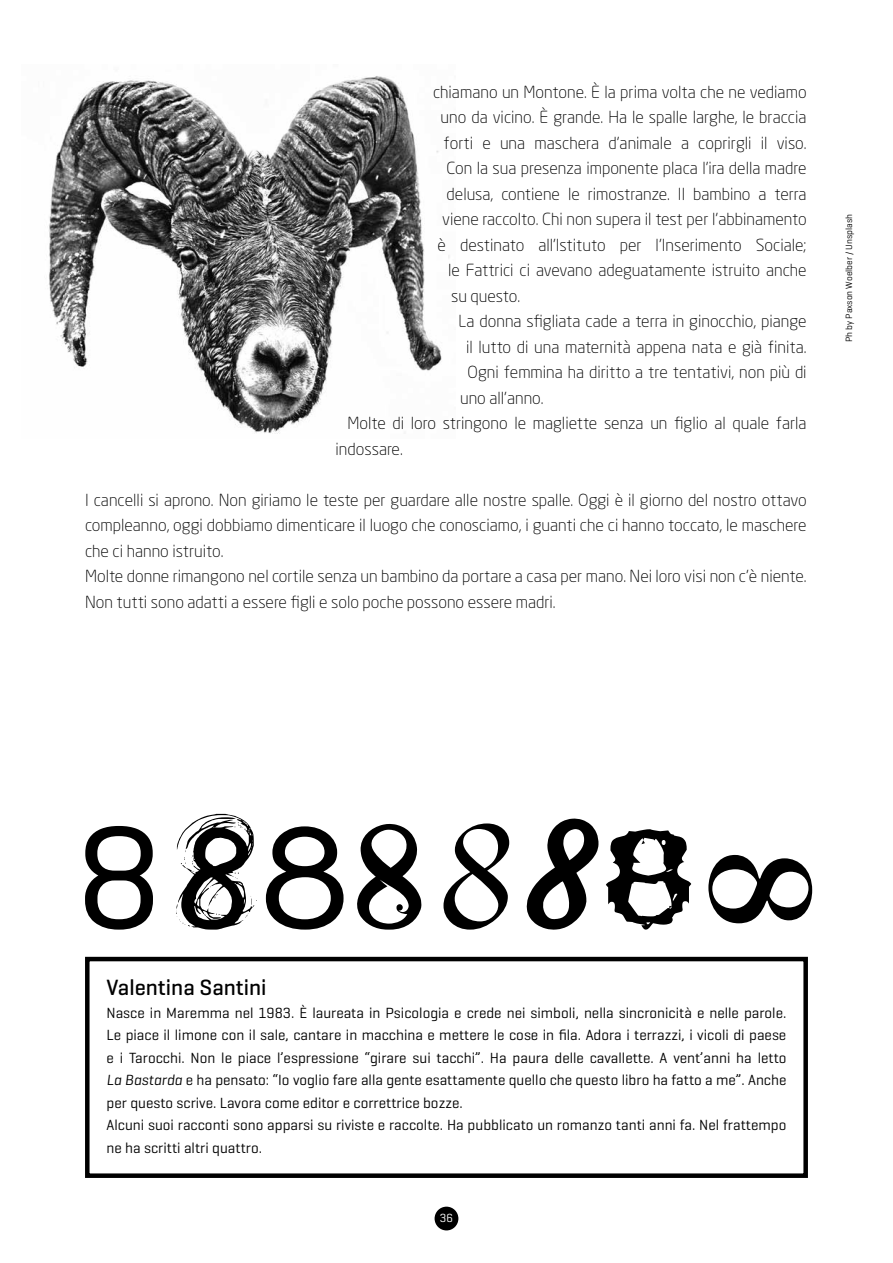
<style>
.page{position:relative;width:893px;height:1263px;background:#fff}
.page>*{position:absolute;margin:0;border:0;box-sizing:border-box;transform-origin:0 0}
.t1{font:500 22.5px "Geogrotesque";color:#000}
.t2{font:300 16.5px/25.5px "Neo Sans Pro";color:#000}
.t3{font:15px/22.5px "Geogrotesque";color:#000}
.t4{font:12px "Geogrotesque";color:#fff}
.t5{font:9.3px "Geogrotesque";color:#000}
.s1{font-style:italic}
</style>
<div class="page">
<div style="left:435px;top:1206px;width:23px;height:24px;background:#000;border-radius:50%"></div>
<img style="left:49px;top:76px;width:401px;height:358px">
<div style="left:85px;top:957px;width:723px;height:221px;border:4px solid #000"></div>
<svg style="left:85px;top:826px;width:68px;height:104px"></svg>
<svg style="left:266px;top:826px;width:78px;height:104px"></svg>
<svg style="left:176px;top:814px;width:81px;height:116px"></svg>
<svg style="left:357px;top:824px;width:65px;height:106px"></svg>
<svg style="left:443px;top:823px;width:66px;height:107px"></svg>
<svg style="left:526px;top:818px;width:73px;height:112px"></svg>
<svg style="left:606px;top:829px;width:85px;height:101px"></svg>
<svg style="left:708px;top:855px;width:104px;height:68px"></svg>
<p class="t2" style="left:433px;top:79px;width:375px">chiamano un Montone. È la prima volta che ne vediamo</p>
<p class="t2" style="left:441px;top:104px;width:368px">uno da vicino. È grande. Ha le spalle larghe, le braccia</p>
<p class="t2" style="left:444px;top:130px;width:365px">forti e una maschera d’animale a coprirgli il viso.</p>
<p class="t2" style="left:447px;top:155px;width:361px">Con la sua presenza imponente placa l’ira della madre</p>
<p class="t2" style="left:447px;top:181px;width:362px">delusa, contiene le rimostranze. Il bambino a terra</p>
<p class="t2" style="left:442px;top:206px;width:366px">viene raccolto. Chi non supera il test per l’abbinamento</p>
<p class="t2" style="left:438px;top:232px;width:370px">è destinato all’Istituto per l’Inserimento Sociale;</p>
<p class="t2" style="left:448px;top:257px;width:360px">le Fattrici ci avevano adeguatamente istruito anche</p>
<p class="t2" style="left:451px;top:283px;width:71px">su questo.</p>
<p class="t2" style="left:459px;top:308px;width:350px">La donna sfigliata cade a terra in ginocchio, piange</p>
<p class="t2" style="left:466px;top:334px;width:342px">il lutto di una maternità appena nata e già finita.</p>
<p class="t2" style="left:468px;top:359px;width:341px">Ogni femmina ha diritto a tre tentativi, non più di</p>
<p class="t2" style="left:460px;top:385px;width:85px">uno all’anno.</p>
<p class="t2" style="left:348px;top:410px;width:460px">Molte di loro stringono le magliette senza un figlio al quale farla</p>
<p class="t2" style="left:336px;top:436px;width:69px">indossare.</p>
<p class="t2" style="left:85px;top:487px;width:723px">I cancelli si aprono. Non giriamo le teste per guardare alle nostre spalle. Oggi è il giorno del nostro ottavo compleanno, oggi dobbiamo dimenticare il luogo che conosciamo, i guanti che ci hanno toccato, le maschere che ci hanno istruito.<br>Molte donne rimangono nel cortile senza un bambino da portare a casa per mano. Nei loro visi non c’è niente.<br>Non tutti sono adatti a essere figli e solo poche possono essere madri.</p>
<p class="t5" style="left:843px;top:342px;width:130px;rotate:-90deg">Ph by Paxson Woelber / Unsplash</p>
<h1 class="t1" style="left:107px;top:973px;width:161px">Valentina Santini</h1>
<p class="t3" style="left:107px;top:1001px;width:681px">Nasce in Maremma nel 1983. È laureata in Psicologia e crede nei simboli, nella sincronicità e nelle parole.<br>Le piace il limone con il sale, cantare in macchina e mettere le cose in fila. Adora i terrazzi, i vicoli di paese e i Tarocchi. Non le piace l’espressione “girare sui tacchi”. Ha paura delle cavallette. A vent’anni ha letto <span class="s1">La Bastarda</span> e ha pensato: “Io voglio fare alla gente esattamente quello che questo libro ha fatto a me”. Anche per questo scrive. Lavora come editor e correttrice bozze.<br>Alcuni suoi racconti sono apparsi su riviste e raccolte. Ha pubblicato un romanzo tanti anni fa. Nel frattempo ne ha scritti altri quattro.</p>
<p class="t4" style="left:440px;top:1211px;width:15px">36</p>
</div>
